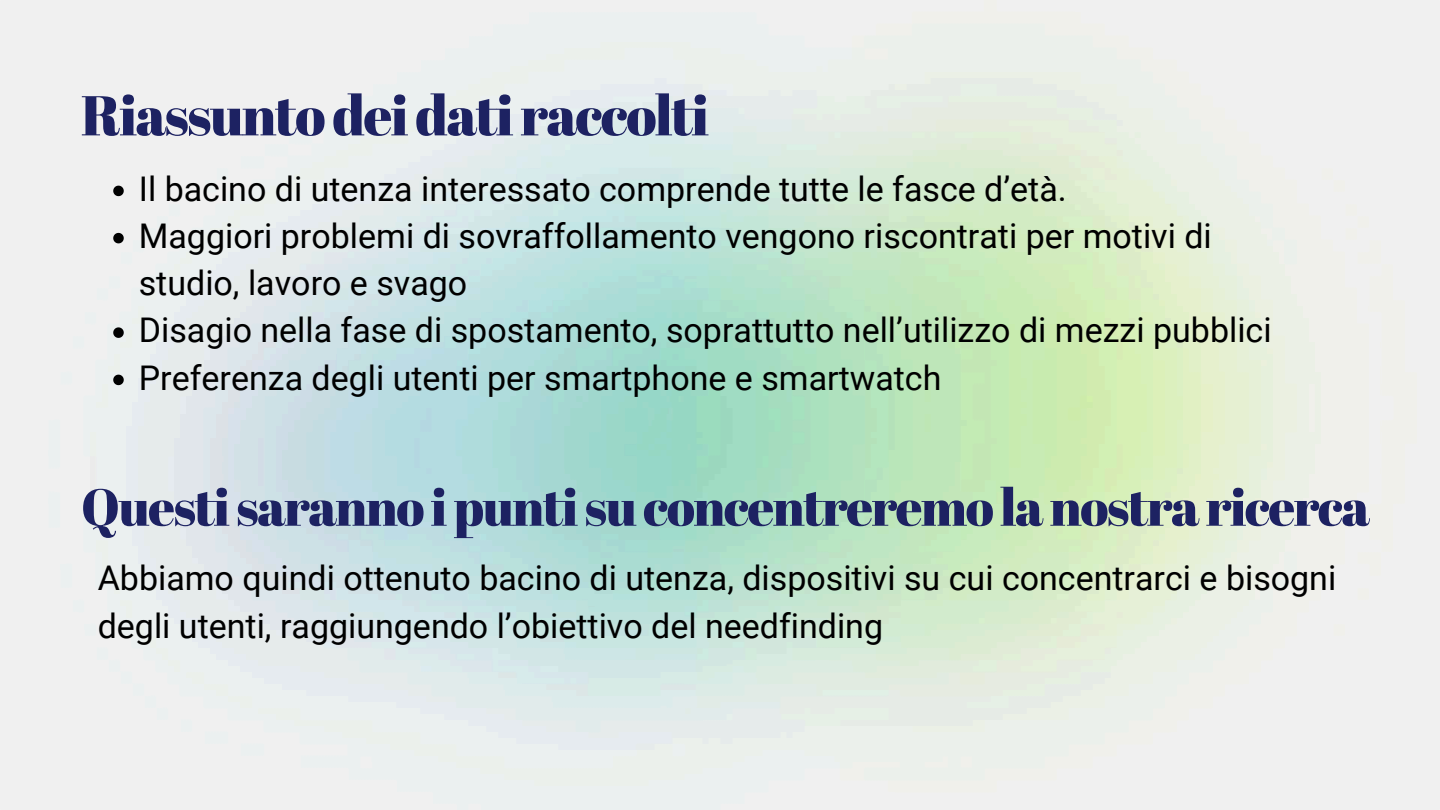
<style>
.page{position:relative;width:1440px;height:810px;background:#fff}
.page>*{position:absolute;margin:0;border:0;box-sizing:border-box;transform-origin:0 0}
.t1{font:56px "Abril Fatface";letter-spacing:-.03em;color:#1d2262}
.t2{font:52px "Abril Fatface";letter-spacing:-.03em;color:#1d2262}
.t3{font:34px/47.2px "Roboto";color:#000}
</style>
<div class="page">
<svg style="left:113px;top:186px;width:11px;height:10px"></svg>
<svg style="left:113px;top:233px;width:11px;height:10px"></svg>
<svg style="left:113px;top:327px;width:11px;height:11px"></svg>
<svg style="left:113px;top:375px;width:11px;height:10px"></svg>
<h1 class="t1" style="left:81px;top:76px;width:630px">Riassuntodeidatiraccolti</h1>
<p class="t3" style="left:139px;top:165px;width:1134px">Il bacino di utenza interessato comprende tutte le fasce d’età.<br>Maggiori problemi di sovraffollamento vengono riscontrati per motivi di studio, lavoro e svago<br>Disagio nella fase di spostamento, soprattutto nell’utilizzo di mezzi pubblici Preferenza degli utenti per smartphone e smartwatch</p>
<h2 class="t2" style="left:81px;top:471px;width:1290px">Questi sarannoipunti suconcentreremolanostraricerca</h2>
<p class="t3" style="left:98px;top:555px;width:1240px">Abbiamo quindi ottenuto bacino di utenza, dispositivi su cui concentrarci e bisogni degli utenti, raggiungendo l’obiettivo del needfinding</p>
</div>
